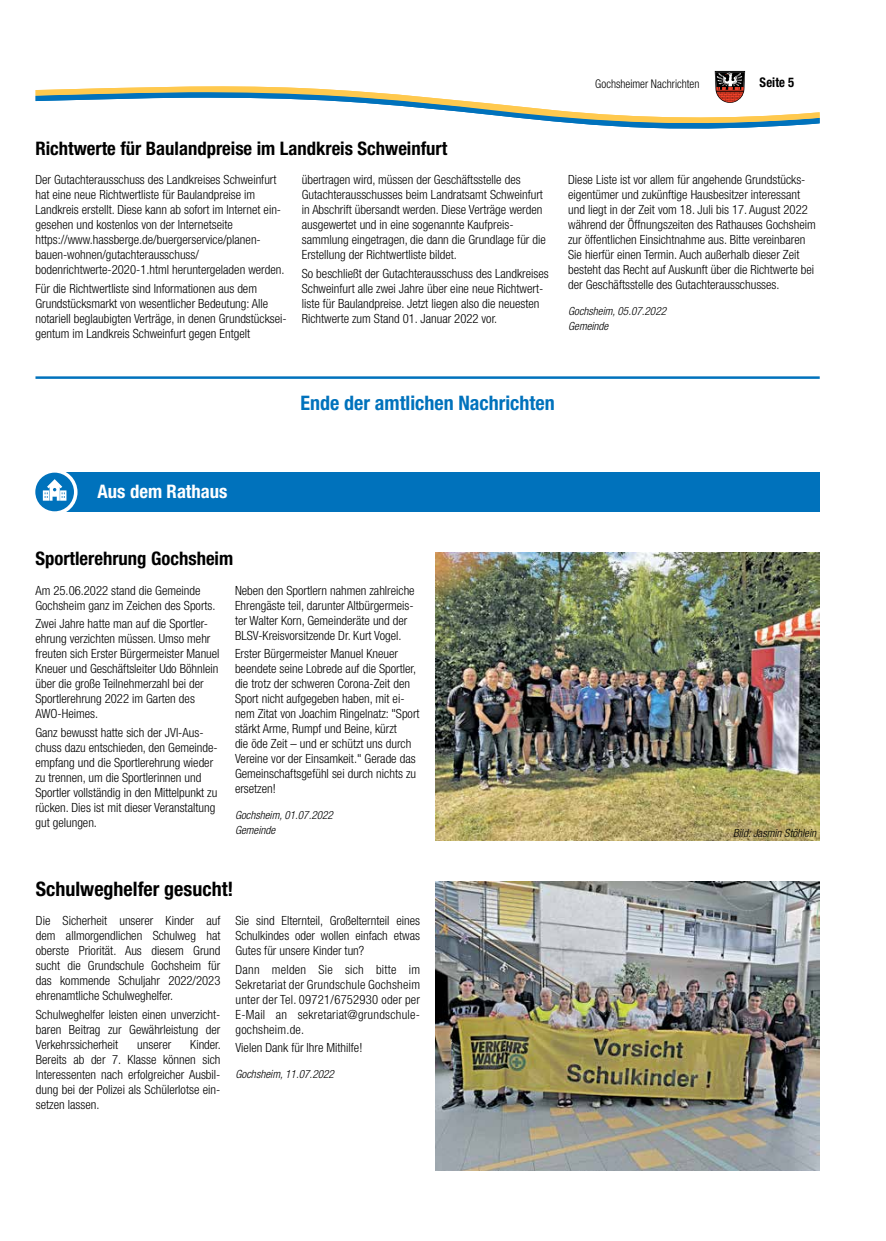
<style>
.page{position:relative;width:886px;height:1241px;background:#fff}
.page>*{position:absolute;margin:0;border:0;box-sizing:border-box;transform-origin:0 0}
.t1{font:700 condensed 20px "Helvetica Neue LT Std";color:#0072bc}
.t2{font:700 condensed 20px "Helvetica Neue LT Std";color:#000}
.t3{font:700 condensed 18.62px "Helvetica Neue LT Std";color:#000}
.t4{font:700 condensed 18.62px "Helvetica Neue LT Std";color:#fff}
.t5{font:700 condensed 13.38px "Helvetica Neue LT Std";letter-spacing:.005em;color:#000;scale:.95 1}
.t6{font:300 condensed 12.62px/15px "Helvetica Neue LT Std";color:#000}
.t7{font:300 condensed 12px "Helvetica Neue LT Std";color:#000;scale:.95 1}
.t8{font:italic 300 condensed 11.38px "Helvetica Neue LT Std";color:#000}
.t9{font:italic 300 condensed 11.25px/15px "Helvetica Neue LT Std";color:#000}
</style>
<div class="page">
<svg style="left:35px;top:71px;width:784px;height:58px"></svg>
<hr style="left:35px;top:376px;width:785px;height:3px;background:#0072bc">
<img style="left:435px;top:552px;width:384px;height:288px">
<div style="left:35px;top:472px;width:784px;height:39px;background:#0072bc"></div>
<div style="left:25px;top:469px;width:20px;height:45px;background:#fff"></div>
<div style="left:31px;top:469px;width:47px;height:46px;background:#fff;border-radius:50%"></div>
<div style="left:35px;top:472px;width:39px;height:39px;background:#0072bc;border-radius:50%"></div>
<svg style="left:43px;top:479px;width:23px;height:21px"></svg>
<img style="left:435px;top:881px;width:384px;height:288px">
<p class="t7" style="left:595px;top:77px;width:111px">Gochsheimer Nachrichten</p>
<p class="t5" style="left:759px;top:74px;width:38px">Seite 5</p>
<h2 class="t3" style="left:35px;top:137px;width:413px">Richtwerte für Baulandpreise im Landkreis Schweinfurt</h2>
<p class="t6" style="left:35px;top:172px;width:250px">Der Gutachterausschuss des Landkreises Schweinfurt hat eine neue Richtwertliste für Baulandpreise im Landkreis erstellt. Diese kann ab sofort im Internet ein&shy;gesehen und kostenlos von der Internetseite https://www.hassberge.de/buergerservice/planen&shy;bauen-wohnen/gutachterausschuss/ bodenrichtwerte-2020-1.html heruntergeladen werden.</p>
<p class="t6" style="left:35px;top:281px;width:253px">Für die Richtwertliste sind Informationen aus dem Grundstücksmarkt von wesentlicher Bedeutung: Alle notariell beglaubigten Verträge, in denen Grundstücksei&shy;gentum im Landkreis Schweinfurt gegen Entgelt</p>
<p class="t6" style="left:302px;top:172px;width:246px">übertragen wird, müssen der Geschäftsstelle des Gutachterausschusses beim Landratsamt Schweinfurt in Abschrift übersandt werden. Diese Verträge werden ausgewertet und in eine sogenannte Kaufpreis&shy;sammlung eingetragen, die dann die Grundlage für die Erstellung der Richtwertliste bildet.</p>
<p class="t6" style="left:302px;top:266px;width:248px">So beschließt der Gutachterausschuss des Landkreises Schweinfurt alle zwei Jahre über eine neue Richtwert&shy;liste für Baulandpreise. Jetzt liegen also die neuesten Richtwerte zum Stand 01. Januar 2022 vor.</p>
<p class="t6" style="left:568px;top:172px;width:249px">Diese Liste ist vor allem für angehende Grundstücks&shy;eigentümer und zukünftige Hausbesitzer interessant und liegt in der Zeit vom 18. Juli bis 17. August 2022 während der Öffnungszeiten des Rathauses Gochsheim zur öffentlichen Einsichtnahme aus. Bitte vereinbaren Sie hierfür einen Termin. Auch außerhalb dieser Zeit besteht das Recht auf Auskunft über die Richtwerte bei der Geschäftsstelle des Gutachterausschusses.</p>
<p class="t9" style="left:568px;top:304px;width:99px">Gochsheim, 05.07.2022<br>Gemeinde</p>
<h1 class="t1" style="left:300px;top:390px;width:256px">Ende der amtlichen Nachrichten</h1>
<h2 class="t4" style="left:98px;top:480px;width:131px">Aus dem Rathaus</h2>
<h2 class="t3" style="left:35px;top:547px;width:199px">Sportlerehrung Gochsheim</h2>
<p class="t6" style="left:35px;top:582px;width:182px">Am 25.06.2022 stand die Gemeinde<br>Gochsheim ganz im Zeichen des Sports.</p>
<p class="t6" style="left:35px;top:616px;width:186px">Zwei Jahre hatte man auf die Sportler&shy;ehrung verzichten müssen. Umso mehr freuten sich Erster Bürgermeister Manuel Kneuer und Geschäftsleiter Udo Böhnlein über die große Teilnehmerzahl bei der Sportlerehrung 2022 im Garten des AWO-Heimes.</p>
<p class="t6" style="left:35px;top:724px;width:184px">Ganz bewusst hatte sich der JVI-Aus&shy;chuss dazu entschieden, den Gemeinde&shy;empfang und die Sportlerehrung wieder zu trennen, um die Sportlerinnen und Sportler vollständig in den Mittelpunkt zu rücken. Dies ist mit dieser Veranstaltung gut gelungen.</p>
<p class="t6" style="left:235px;top:582px;width:181px">Neben den Sportlern nahmen zahlreiche Ehrengäste teil, darunter Altbürgermeis&shy;ter Walter Korn, Gemeinderäte und der BLSV-Kreisvorsitzende Dr. Kurt Vogel.</p>
<p class="t6" style="left:235px;top:646px;width:186px">Erster Bürgermeister Manuel Kneuer beendete seine Lobrede auf die Sportler, die trotz der schweren Corona-Zeit den Sport nicht aufgegeben haben, mit ei&shy;nem Zitat von Joachim Ringelnatz: "Sport stärkt Arme, Rumpf und Beine, kürzt<br>die öde Zeit – und er schützt uns durch Vereine vor der Einsamkeit." Gerade das Gemeinschaftsgefühl sei durch nichts zu ersetzen!</p>
<p class="t9" style="left:235px;top:807px;width:99px">Gochsheim, 01.07.2022<br>Gemeinde</p>
<h1 class="t2" style="left:36px;top:876px;width:199px">Schulweghelfer gesucht!</h1>
<p class="t6" style="left:36px;top:912px;width:186px;text-align:justify">Die Sicherheit unserer Kinder auf dem allmorgendlichen Schulweg hat oberste Priorität. Aus diesem Grund sucht die Grundschule Gochsheim für das kommende Schuljahr 2022/2023 ehrenamtliche Schulweghelfer.</p>
<p class="t6" style="left:36px;top:1006px;width:186px;text-align:justify">Schulweghelfer leisten einen unverzicht&shy;baren Beitrag zur Gewährleistung der Verkehrssicherheit</p>
<p class="t6" style="left:235px;top:912px;width:186px;text-align:justify">Sie sind Elternteil, Großelternteil eines Schulkindes oder wollen einfach etwas Gutes für unsere Kinder tun?</p>
<p class="t6" style="left:235px;top:961px;width:186px;text-align:justify">Dann melden Sie sich bitte im Sekretariat der Grundschule Gochsheim unter der Tel. 09721/6752930 oder per E-Mail an sekretariat@grundschule&shy;gochsheim.de.</p>
<p class="t6" style="left:235px;top:1039px;width:128px">Vielen Dank für Ihre Mithilfe!</p>
<p class="t8" style="left:235px;top:1066px;width:100px">Gochsheim, 11.07.2022</p>
<p class="t6" style="left:36px;top:1036px;width:187px;text-align:justify;text-indent:154px">Kinder.<br>Bereits ab der 7. Klasse können sich Interessenten nach erfolgreicher Ausbil&shy;dung bei der Polizei als Schülerlotse ein&shy;setzen lassen.</p>
<p class="t6" style="left:137px;top:1036px;width:35px">unserer</p>
<p class="t9" style="left:733px;top:825px;width:84px">Bild: Jasmin Stöhlein</p>
</div>
